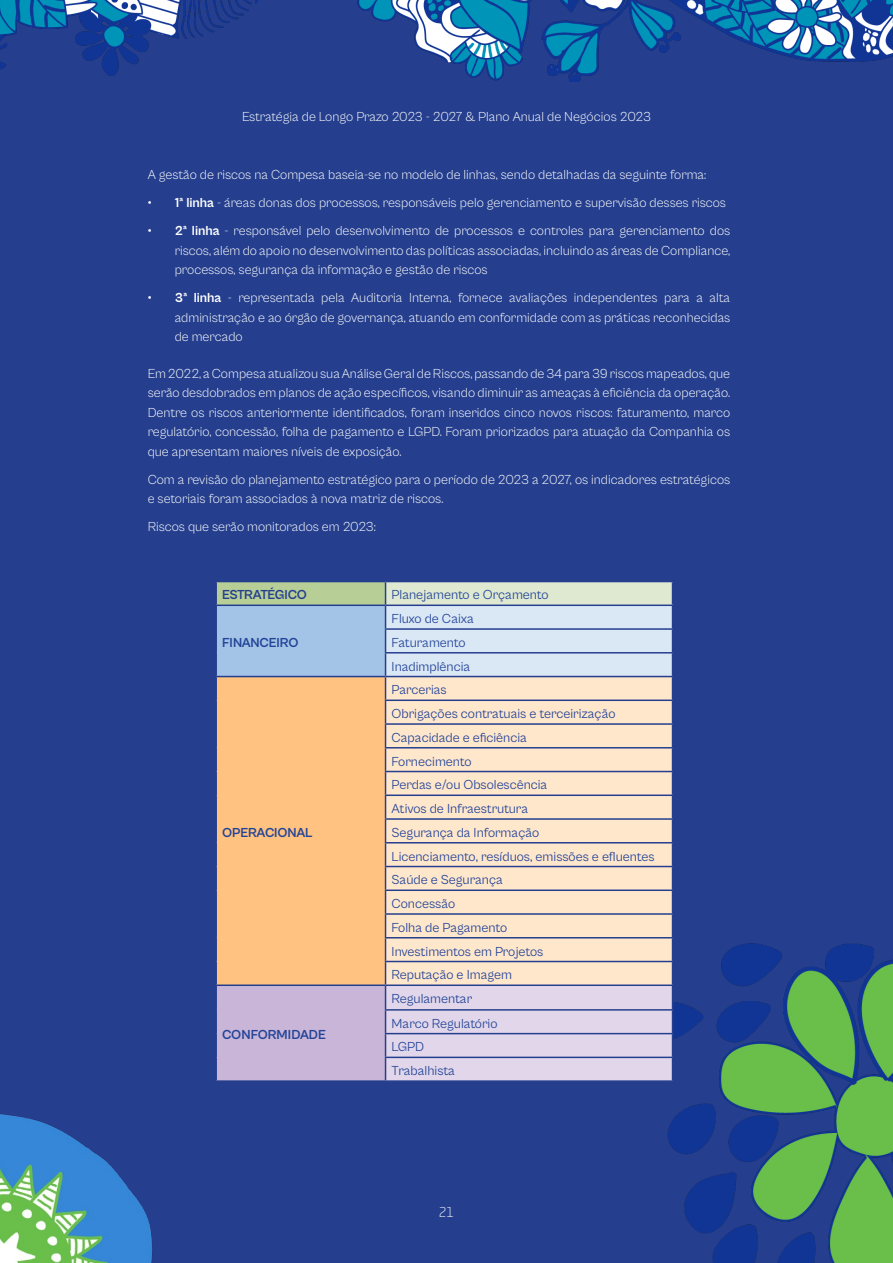
<style>
.page{position:relative;width:893px;height:1263px;background:#253f8e}
.page>*{position:absolute;margin:0;border:0;box-sizing:border-box;transform-origin:0 0}
.corpo{font:300 13.5px/19.5px "Cabinet Grotesk";color:#fff;text-align:justify}
.Titulo2{font:13.5px "Cabinet Grotesk";color:#224498}
.Titulo2-2{font:700 13.5px "Cabinet Grotesk";letter-spacing:-.015em;color:#224498}
.Titulo2-3{font:700 13.5px "Cabinet Grotesk";letter-spacing:-.035em;color:#253f8e}
.corpo-2{font:300 13.5px "Neo Sans Pro Cyr";color:#fff}
.s1{font-weight:700}
</style>
<div class="page">
<img style="left:0;top:0;width:893px;height:81px">
<img style="left:0;top:1113px;width:153px;height:150px">
<img style="left:667px;top:943px;width:226px;height:320px">
<div style="left:216px;top:581px;width:170px;height:24px;background:#b7cf96"></div>
<div style="left:216px;top:605px;width:170px;height:71px;background:#a4c4e7"></div>
<div style="left:216px;top:676px;width:170px;height:309px;background:#ffc280"></div>
<div style="left:216px;top:985px;width:170px;height:96px;background:#c9b5d7"></div>
<hr style="left:215px;top:581px;width:171px;height:1px;background:#253f8e">
<hr style="left:215px;top:582px;width:2px;height:22px;background:#253f8e">
<hr style="left:215px;top:604px;width:171px;height:2px;background:#253f8e">
<hr style="left:215px;top:606px;width:2px;height:23px;background:#253f8e">
<hr style="left:215px;top:629px;width:2px;height:24px;background:#253f8e">
<hr style="left:215px;top:653px;width:2px;height:23px;background:#253f8e">
<hr style="left:215px;top:676px;width:171px;height:1px;background:#253f8e">
<hr style="left:215px;top:677px;width:2px;height:23px;background:#253f8e">
<hr style="left:215px;top:700px;width:2px;height:24px;background:#253f8e">
<hr style="left:215px;top:724px;width:2px;height:24px;background:#253f8e">
<hr style="left:215px;top:748px;width:2px;height:23px;background:#253f8e">
<hr style="left:215px;top:771px;width:2px;height:24px;background:#253f8e">
<hr style="left:215px;top:795px;width:2px;height:24px;background:#253f8e">
<hr style="left:215px;top:819px;width:2px;height:24px;background:#253f8e">
<hr style="left:215px;top:843px;width:2px;height:23px;background:#253f8e">
<hr style="left:215px;top:866px;width:2px;height:24px;background:#253f8e">
<hr style="left:215px;top:890px;width:2px;height:24px;background:#253f8e">
<hr style="left:215px;top:914px;width:2px;height:24px;background:#253f8e">
<hr style="left:215px;top:938px;width:2px;height:23px;background:#253f8e">
<hr style="left:215px;top:961px;width:2px;height:23px;background:#253f8e">
<hr style="left:215px;top:984px;width:171px;height:2px;background:#253f8e">
<hr style="left:215px;top:986px;width:2px;height:24px;background:#253f8e">
<hr style="left:215px;top:1010px;width:2px;height:23px;background:#253f8e">
<hr style="left:215px;top:1033px;width:2px;height:24px;background:#253f8e">
<hr style="left:215px;top:1057px;width:2px;height:23px;background:#253f8e">
<hr style="left:215px;top:1080px;width:171px;height:2px;background:#253f8e">
<svg style="left:385px;top:582px;width:288px;height:499px;background:#e4d8d2"></svg>
<hr style="left:386px;top:1080px;width:287px;height:2px;background:#253f8e">
<p class="corpo" style="left:242px;top:107px;width:410px">Estratégia de Longo Prazo 2023 - 2027 &amp; Plano Anual de Negócios 2023</p>
<p class="corpo" style="left:148px;top:165px;width:560px">A gestão de riscos na Compesa baseia-se no modelo de linhas, sendo detalhadas da seguinte forma:</p>
<p class="corpo" style="left:148px;top:193px;width:580px"><span class="s1">• 1ª linha</span> - áreas donas dos processos, responsáveis pelo gerenciamento e supervisão desses riscos</p>
<p class="corpo" style="left:175px;top:221px;width:557px;text-indent:-27px"><span class="s1">• 2ª linha</span> - responsável pelo desenvolvimento de processos e controles para gerenciamento dos riscos, além do apoio no desenvolvimento das políticas associadas, incluindo as áreas de Compliance, processos, segurança da informação e gestão de riscos</p>
<p class="corpo" style="left:175px;top:288px;width:557px;text-indent:-27px"><span class="s1">• 3ª linha</span> - representada pela Auditoria Interna, fornece avaliações independentes para a alta administração e ao órgão de governança, atuando em conformidade com as práticas reconhecidas de mercado</p>
<p class="corpo" style="left:148px;top:363px;width:584px">Em 2022, a Compesa atualizou sua Análise Geral de Riscos, passando de 34 para 39 riscos mapeados, que serão desdobrados em planos de ação específicos, visando diminuir as ameaças à eficiência da operação.<br>Dentre os riscos anteriormente identificados, foram inseridos cinco novos riscos: faturamento, marco regulatório, concessão, folha de pagamento e LGPD. Foram priorizados para atuação da Companhia os que apresentam maiores níveis de exposição.</p>
<p class="corpo" style="left:148px;top:469px;width:584px">Com a revisão do planejamento estratégico para o período de 2023 a 2027, os indicadores estratégicos e setoriais foram associados à nova matriz de riscos.</p>
<p class="corpo" style="left:148px;top:517px;width:230px">Riscos que serão monitorados em 2023:</p>
<p class="Titulo2-3" style="left:222px;top:588px;width:86px">ESTRATÉGICO</p>
<p class="Titulo2" style="left:392px;top:588px;width:159px">Planejamento e Orçamento</p>
<p class="Titulo2-2" style="left:222px;top:635px;width:78px">FINANCEIRO</p>
<p class="Titulo2" style="left:392px;top:611px;width:84px">Fluxo de Caixa</p>
<p class="Titulo2" style="left:392px;top:635px;width:76px">Faturamento</p>
<p class="Titulo2" style="left:392px;top:659px;width:80px">Inadimplência</p>
<p class="Titulo2-2" style="left:222px;top:825px;width:92px">OPERACIONAL</p>
<p class="Titulo2-2" style="left:222px;top:1027px;width:105px">CONFORMIDADE</p>
<p class="Titulo2" style="left:392px;top:683px;width:57px">Parcerias</p>
<p class="Titulo2" style="left:392px;top:706px;width:226px">Obrigações contratuais e terceirização</p>
<p class="Titulo2" style="left:392px;top:730px;width:137px">Capacidade e eficiência</p>
<p class="Titulo2" style="left:392px;top:754px;width:82px">Fornecimento</p>
<p class="Titulo2" style="left:392px;top:778px;width:157px">Perdas e/ou Obsolescência</p>
<p class="Titulo2" style="left:392px;top:801px;width:138px">Ativos de Infraestrutura</p>
<p class="Titulo2" style="left:392px;top:825px;width:149px">Segurança da Informação</p>
<p class="Titulo2" style="left:392px;top:849px;width:265px">Licenciamento, resíduos, emissões e efluentes</p>
<p class="Titulo2" style="left:392px;top:873px;width:113px">Saúde e Segurança</p>
<p class="Titulo2" style="left:392px;top:896px;width:65px">Concessão</p>
<p class="Titulo2" style="left:392px;top:920px;width:117px">Folha de Pagamento</p>
<p class="Titulo2" style="left:392px;top:944px;width:153px">Investimentos em Projetos</p>
<p class="Titulo2" style="left:392px;top:968px;width:122px">Reputação e Imagem</p>
<p class="Titulo2" style="left:392px;top:992px;width:82px">Regulamentar</p>
<p class="Titulo2" style="left:392px;top:1016px;width:108px">Marco Regulatório</p>
<p class="Titulo2" style="left:392px;top:1040px;width:34px">LGPD</p>
<p class="Titulo2" style="left:392px;top:1063px;width:65px">Trabalhista</p>
<p class="corpo-2" style="left:439px;top:1204px;width:17px">21</p>
</div>
